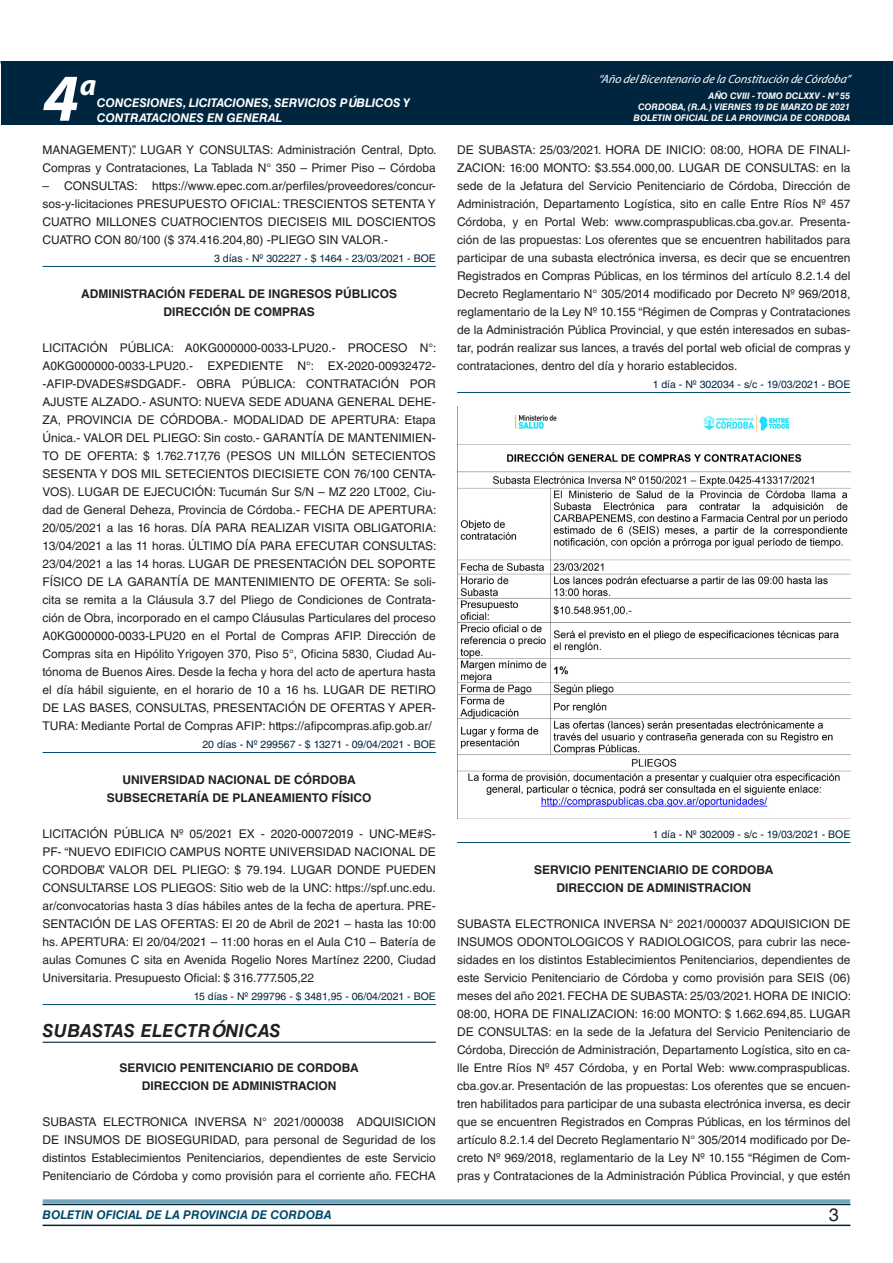
<style>
.page{position:relative;width:893px;height:1263px;background:#fff}
.page>*{position:absolute;margin:0;border:0;box-sizing:border-box;transform-origin:0 0}
.t1{font:italic 700 67.5px "Myriad Pro";color:#fff}
.t2{font:italic 700 30px "Myriad Pro";color:#fff}
.NOMBRE_DE_MINISTERIO{font:italic 700 18px "Helvetica LT Std";letter-spacing:.025em;color:#231f20}
.t3{font:18px "Helvetica LT Std";color:#231f20}
.TEXTO_BASE{font:12px/18px "Helvetica LT Std";color:#231f20;text-align:justify}
.RESUELVE{font:700 12px "Helvetica LT Std";color:#231f20}
.t4{font:italic 700 12px/14.4px "Helvetica LT Std";color:#fff}
.t5{font:italic 12px "Myriad Pro";color:#fff}
.t6{font:italic 700 12px "Helvetica LT Std";color:#004b6c}
.FECHA_DE_VENCIMIENTO{font:10.5px "Helvetica LT Std";color:#00263f}
.t7{font:italic 700 9px/10.8px "Helvetica LT Std";color:#fff;text-align:right}
</style>
<div class="page">
<hr style="left:43px;top:1224px;width:807px;height:2px;background:#00263f">
<div style="left:42px;top:1198px;width:809px;height:8px;background:#fff;opacity:.75"></div>
<div style="left:1px;top:61px;width:892px;height:64px;background:#00263f"></div>
<hr style="left:43px;top:266px;width:393px;height:1px;background:#004b6c">
<hr style="left:43px;top:752px;width:393px;height:1px;background:#004b6c">
<hr style="left:43px;top:1004px;width:393px;height:1px;background:#004b6c">
<hr style="left:43px;top:1042px;width:393px;height:1px;background:#00263f">
<hr style="left:457px;top:392px;width:393px;height:1px;background:#004b6c">
<hr style="left:457px;top:842px;width:393px;height:1px;background:#004b6c">
<img style="left:457px;top:406px;width:393px;height:413px">
<h1 class="t1" style="left:43px;top:54px;width:38px">4</h1>
<h2 class="t2" style="left:80px;top:66px;width:18px">a</h2>
<p class="t4" style="left:97px;top:96px;width:315px">CONCESIONES, LICITACIONES, SERVICIOS PÚBLICOS Y<br>CONTRATACIONES EN GENERAL</p>
<p class="t5" style="left:598px;top:72px;width:254px">“Año delBicentenario de la Constitución de Córdoba”</p>
<p class="t7" style="left:638px;top:91px;width:214px">AÑO CVIII - TOMO DCLXXV - Nº 55<br>CORDOBA, (R.A.) VIERNES 19 DE MARZO DE 2021</p>
<p class="t7" style="left:634px;top:112px;width:218px">BOLETIN OFICIAL DE LA PROVINCIA DE CORDOBA</p>
<p class="TEXTO_BASE" style="left:43px;top:141px;width:396px">MANAGEMENT)”. LUGAR Y CONSULTAS: Administración Central, Dpto.<br>Compras y Contrataciones, La Tablada N° 350 – Primer Piso – Córdoba</p>
<p class="TEXTO_BASE" style="left:43px;top:177px;width:395px">– CONSULTAS: https://www.epec.com.ar/perfiles/proveedores/concur&shy;sos-y-licitaciones PRESUPUESTO OFICIAL: TRESCIENTOS SETENTA Y CUATRO MILLONES CUATROCIENTOS DIECISEIS MIL DOSCIENTOS CUATRO CON 80/100 ($ 374.416.204,80) -PLIEGO SIN VALOR.-</p>
<p class="FECHA_DE_VENCIMIENTO" style="left:214px;top:252px;width:223px">3 días - Nº 302227 - $ 1464 - 23/03/2021 - BOE</p>
<p class="RESUELVE" style="left:81px;top:286px;width:318px">ADMINISTRACIÓN FEDERAL DE INGRESOS PÚBLICOS</p>
<p class="RESUELVE" style="left:163px;top:304px;width:153px">DIRECCIÓN DE COMPRAS</p>
<p class="TEXTO_BASE" style="left:43px;top:339px;width:395px">LICITACIÓN PÚBLICA: A0KG000000-0033-LPU20.- PROCESO N°:<br>A0KG000000-0033-LPU20.- EXPEDIENTE N°: EX-2020-00932472- -AFIP-DVADES#SDGADF.- OBRA PÚBLICA: CONTRATACIÓN POR AJUSTE ALZADO.- ASUNTO: NUEVA SEDE ADUANA GENERAL DEHE-ZA, PROVINCIA DE CÓRDOBA.- MODALIDAD DE APERTURA: Etapa Única.- VALOR DEL PLIEGO: Sin costo.- GARANTÍA DE MANTENIMIEN-TO DE OFERTA: $ 1.762.717,76 (PESOS UN MILLÓN SETECIENTOS SESENTA Y DOS MIL SETECIENTOS DIECISIETE CON 76/100 CENTA-VOS). LUGAR DE EJECUCIÓN: Tucumán Sur S/N – MZ 220 LT002, Ciu&shy;dad de General Deheza, Provincia de Córdoba.- FECHA DE APERTURA:<br>20/05/2021 a las 16 horas. DÍA PARA REALIZAR VISITA OBLIGATORIA:<br>13/04/2021 a las 11 horas. ÚLTIMO DÍA PARA EFECUTAR CONSULTAS:<br>23/04/2021 a las 14 horas. LUGAR DE PRESENTACIÓN DEL SOPORTE FÍSICO DE LA GARANTÍA DE MANTENIMIENTO DE OFERTA: Se soli&shy;cita se remita a la Cláusula 3.7 del Pliego de Condiciones de Contrata&shy;ción de Obra, incorporado en el campo Cláusulas Particulares del proceso A0KG000000-0033-LPU20 en el Portal de Compras AFIP. Dirección de Compras sita en Hipólito Yrigoyen 370, Piso 5°, Oficina 5830, Ciudad Au&shy;tónoma de Buenos Aires. Desde la fecha y hora del acto de apertura hasta el día hábil siguiente, en el horario de 10 a 16 hs. LUGAR DE RETIRO DE LAS BASES, CONSULTAS, PRESENTACIÓN DE OFERTAS Y APER-TURA: Mediante Portal de Compras AFIP: https://afipcompras.afip.gob.ar/</p>
<p class="FECHA_DE_VENCIMIENTO" style="left:202px;top:738px;width:235px">20 días - Nº 299567 - $ 13271 - 09/04/2021 - BOE</p>
<p class="RESUELVE" style="left:123px;top:772px;width:235px">UNIVERSIDAD NACIONAL DE CÓRDOBA</p>
<p class="RESUELVE" style="left:107px;top:790px;width:266px">SUBSECRETARÍA DE PLANEAMIENTO FÍSICO</p>
<p class="TEXTO_BASE" style="left:43px;top:825px;width:395px">LICITACIÓN PÚBLICA Nº 05/2021 EX - 2020-00072019 - UNC-ME#S-PF- “NUEVO EDIFICIO CAMPUS NORTE UNIVERSIDAD NACIONAL DE CORDOBA”. VALOR DEL PLIEGO: $ 79.194. LUGAR DONDE PUEDEN CONSULTARSE LOS PLIEGOS: Sitio web de la UNC: https://spf.unc.edu. ar/convocatorias hasta 3 días hábiles antes de la fecha de apertura. PRE-SENTACIÓN DE LAS OFERTAS: El 20 de Abril de 2021 – hasta las 10:00 hs. APERTURA: El 20/04/2021 – 11:00 horas en el Aula C10 – Batería de aulas Comunes C sita en Avenida Rogelio Nores Martínez 2200, Ciudad Universitaria. Presupuesto Oficial: $ 316.777.505,22</p>
<p class="FECHA_DE_VENCIMIENTO" style="left:194px;top:990px;width:244px">15 días - Nº 299796 - $ 3481,95 - 06/04/2021 - BOE</p>
<p class="NOMBRE_DE_MINISTERIO" style="left:43px;top:1020px;width:239px">SUBASTAS ELECTRÓNICAS</p>
<p class="RESUELVE" style="left:120px;top:1060px;width:241px">SERVICIO PENITENCIARIO DE CORDOBA</p>
<p class="RESUELVE" style="left:142px;top:1078px;width:196px">DIRECCION DE ADMINISTRACION</p>
<p class="TEXTO_BASE" style="left:43px;top:1113px;width:395px">SUBASTA ELECTRONICA INVERSA N° 2021/000038 ADQUISICION DE INSUMOS DE BIOSEGURIDAD, para personal de Seguridad de los distintos Establecimientos Penitenciarios, dependientes de este Servicio Penitenciario de Córdoba y como provisión para el corriente año. FECHA</p>
<p class="TEXTO_BASE" style="left:457px;top:141px;width:395px">DE SUBASTA: 25/03/2021. HORA DE INICIO: 08:00, HORA DE FINALI-ZACION: 16:00 MONTO: $3.554.000,00. LUGAR DE CONSULTAS: en la sede de la Jefatura del Servicio Penitenciario de Córdoba, Dirección de Administración, Departamento Logística, sito en calle Entre Ríos Nº 457<br>Córdoba, y en Portal Web: www.compraspublicas.cba.gov.ar. Presenta&shy;ción de las propuestas: Los oferentes que se encuentren habilitados para participar de una subasta electrónica inversa, es decir que se encuentren Registrados en Compras Públicas, en los términos del artículo 8.2.1.4 del Decreto Reglamentario N° 305/2014 modificado por Decreto Nº 969/2018, reglamentario de la Ley Nº 10.155 “Régimen de Compras y Contrataciones de la Administración Pública Provincial, y que estén interesados en subas&shy;tar, podrán realizar sus lances, a través del portal web oficial de compras y contrataciones, dentro del día y horario establecidos.</p>
<p class="FECHA_DE_VENCIMIENTO" style="left:653px;top:378px;width:199px">1 día - Nº 302034 - s/c - 19/03/2021 - BOE</p>
<p class="FECHA_DE_VENCIMIENTO" style="left:653px;top:828px;width:199px">1 día - Nº 302009 - s/c - 19/03/2021 - BOE</p>
<p class="RESUELVE" style="left:534px;top:862px;width:241px">SERVICIO PENITENCIARIO DE CORDOBA</p>
<p class="RESUELVE" style="left:557px;top:880px;width:196px">DIRECCION DE ADMINISTRACION</p>
<p class="TEXTO_BASE" style="left:457px;top:915px;width:395px">SUBASTA ELECTRONICA INVERSA N° 2021/000037 ADQUISICION DE INSUMOS ODONTOLOGICOS Y RADIOLOGICOS, para cubrir las nece&shy;sidades en los distintos Establecimientos Penitenciarios, dependientes de este Servicio Penitenciario de Córdoba y como provisión para SEIS (06) meses del año 2021. FECHA DE SUBASTA: 25/03/2021. HORA DE INICIO:<br>08:00, HORA DE FINALIZACION: 16:00 MONTO: $ 1.662.694,85. LUGAR DE CONSULTAS: en la sede de la Jefatura del Servicio Penitenciario de Córdoba, Dirección de Administración, Departamento Logística, sito en ca&shy;lle Entre Ríos Nº 457 Córdoba, y en Portal Web: www.compraspublicas. cba.gov.ar. Presentación de las propuestas: Los oferentes que se encuen&shy;tren habilitados para participar de una subasta electrónica inversa, es decir que se encuentren Registrados en Compras Públicas, en los términos del artículo 8.2.1.4 del Decreto Reglamentario N° 305/2014 modificado por De&shy;creto Nº 969/2018, reglamentario de la Ley Nº 10.155 “Régimen de Com&shy;pras y Contrataciones de la Administración Pública Provincial, y que estén</p>
<p class="t6" style="left:43px;top:1208px;width:290px">BOLETIN OFICIAL DE LA PROVINCIA DE CORDOBA</p>
<h3 class="t3" style="left:829px;top:1204px;width:12px">3</h3>
</div>
